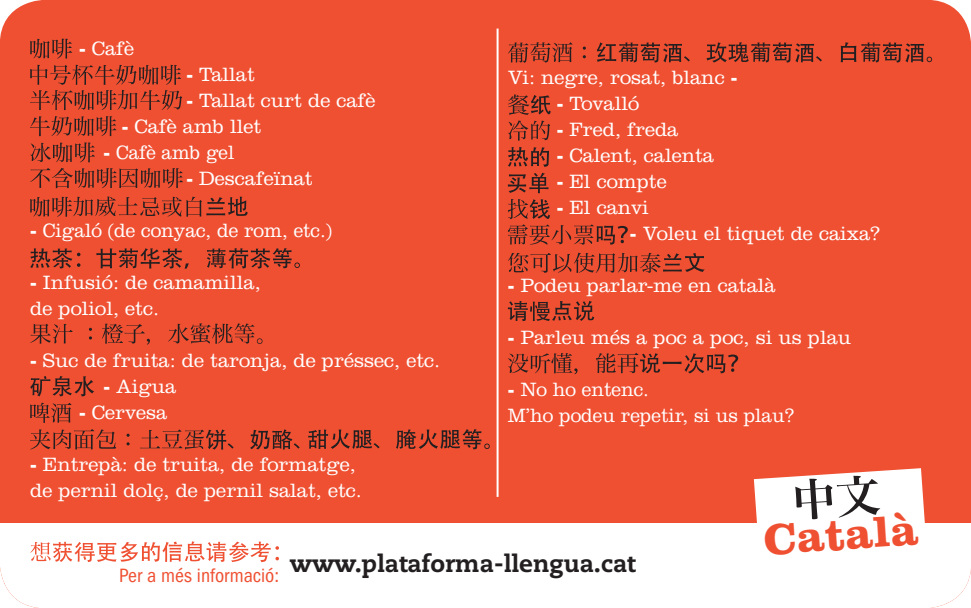
<style>
.page{position:relative;width:971px;height:608px;background:#ef5032}
.page>*{position:absolute;margin:0;border:0;box-sizing:border-box;transform-origin:0 0}
.t1{font:700 44.8px "Clarendon LT Std";color:#ef5032}
.t2{font:800 24px "Caecilia LT Std";color:#231f20}
.t3{font:300 20px/26px "Clarendon LT Std";color:#fff}
.t4{font:300 20px/26px "Clarendon LT Std";color:#fff;scale:.95 1}
.t5{font:condensed 20px "ITC Franklin Gothic Std";color:#ef5032}
.t6{font:300 20px "Clarendon LT Std";color:#fff;scale:.94 1}
.s1{font-weight:700}
</style>
<div class="page">
<div style="left:0;top:523px;width:971px;height:85px;background:#fff"></div>
<hr style="left:496px;top:29px;width:2px;height:468px;background:#fff">
<svg style="left:754px;top:468px;width:171px;height:55px;background:#e8d5d1"></svg>
<svg style="left:30px;top:541px;width:249px;height:21px"></svg>
<svg style="left:30px;top:39px;width:42px;height:20px"></svg>
<svg style="left:30px;top:65px;width:152px;height:45px"></svg>
<svg style="left:30px;top:116px;width:86px;height:20px"></svg>
<svg style="left:30px;top:142px;width:65px;height:20px"></svg>
<svg style="left:30px;top:168px;width:153px;height:20px"></svg>
<svg style="left:30px;top:196px;width:218px;height:21px"></svg>
<svg style="left:30px;top:248px;width:270px;height:21px"></svg>
<svg style="left:30px;top:324px;width:43px;height:20px"></svg>
<svg style="left:89px;top:323px;width:173px;height:21px"></svg>
<svg style="left:30px;top:376px;width:64px;height:20px"></svg>
<svg style="left:30px;top:402px;width:41px;height:21px"></svg>
<svg style="left:30px;top:429px;width:270px;height:20px"></svg>
<svg style="left:308px;top:429px;width:182px;height:20px"></svg>
<svg style="left:508px;top:42px;width:78px;height:21px"></svg>
<svg style="left:597px;top:42px;width:335px;height:21px"></svg>
<svg style="left:508px;top:94px;width:43px;height:47px"></svg>
<svg style="left:508px;top:147px;width:41px;height:20px"></svg>
<svg style="left:508px;top:173px;width:40px;height:20px"></svg>
<svg style="left:508px;top:199px;width:120px;height:46px"></svg>
<svg style="left:508px;top:253px;width:196px;height:20px"></svg>
<svg style="left:508px;top:301px;width:86px;height:20px"></svg>
<svg style="left:508px;top:353px;width:230px;height:21px"></svg>
<p class="t3" style="left:79px;top:35px;width:56px"><span class="s1">-</span> Cafè</p>
<p class="t3" style="left:186px;top:61px;width:70px"><span class="s1">-</span> Tallat</p>
<p class="t3" style="left:186px;top:87px;width:190px"><span class="s1">-</span> Tallat curt de cafè</p>
<p class="t3" style="left:122px;top:113px;width:141px"><span class="s1">-</span> Cafè amb llet</p>
<p class="t6" style="left:103px;top:140px;width:141px"><span class="s1">-</span> Cafè amb gel</p>
<p class="t3" style="left:186px;top:165px;width:128px"><span class="s1">-</span> Descafeïnat</p>
<p class="t4" style="left:30px;top:217px;width:319px"><span class="s1">-</span> Cigaló (de conyac, de rom, etc.)</p>
<p class="t3" style="left:30px;top:269px;width:232px"><span class="s1">-</span> Infusió: de camamilla, de poliol, etc.</p>
<p class="t3" style="left:30px;top:347px;width:411px"><span class="s1">-</span> Suc de fruita: de taronja, de préssec, etc.</p>
<p class="t3" style="left:103px;top:373px;width:74px"><span class="s1">-</span> Aigua</p>
<p class="t3" style="left:79px;top:399px;width:90px"><span class="s1">-</span> Cervesa</p>
<p class="t3" style="left:30px;top:451px;width:333px"><span class="s1">-</span> Entrepà: de truita, de formatge, de pernil dolç, de pernil salat, etc.</p>
<p class="t3" style="left:508px;top:64px;width:231px">Vi: negre, rosat, blanc <span class="s1">-</span></p>
<p class="t3" style="left:557px;top:90px;width:84px"><span class="s1">-</span> Tovalló</p>
<p class="t3" style="left:557px;top:116px;width:123px"><span class="s1">-</span> Fred, freda</p>
<p class="t3" style="left:557px;top:142px;width:159px"><span class="s1">-</span> Calent, calenta</p>
<p class="t3" style="left:557px;top:168px;width:111px"><span class="s1">-</span> El compte</p>
<p class="t3" style="left:557px;top:194px;width:94px"><span class="s1">-</span> El canvi</p>
<p class="t3" style="left:630px;top:220px;width:252px"><span class="s1">-</span> Voleu el tiquet de caixa?</p>
<p class="t3" style="left:508px;top:272px;width:269px"><span class="s1">-</span> Podeu parlar-me en català</p>
<p class="t3" style="left:508px;top:324px;width:345px"><span class="s1">-</span> Parleu més a poc a poc, si us plau</p>
<p class="t4" style="left:508px;top:376px;width:303px"><span class="s1">-</span> No ho entenc.<br>M’ho podeu repetir, si us plau?</p>
<p class="t5" style="left:119px;top:564px;width:161px">Per a més informació:</p>
<p class="t2" style="left:290px;top:549px;width:347px">www.plataforma-llengua.cat</p>
<h1 class="t1" style="left:762px;top:513px;width:156px;rotate:-4deg">Català</h1>
</div>
